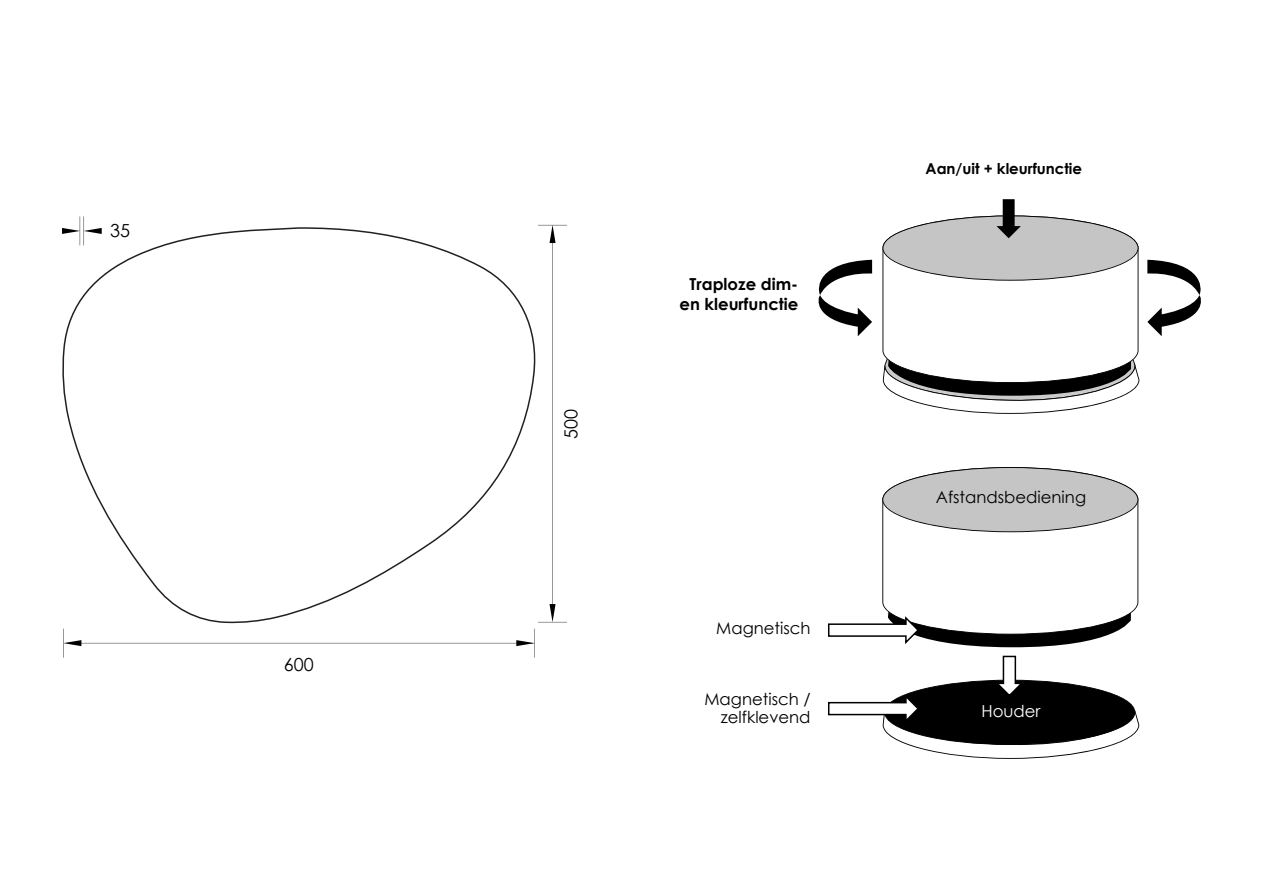
<style>
.page{position:relative;width:1263px;height:893px;background:#fff}
.page>*{position:absolute;margin:0;border:0;box-sizing:border-box;transform-origin:0 0}
.t1{font:18px "Century Gothic";color:#000001}
.t2{font:16.5px/18px "Century Gothic";color:#000001;text-align:right}
.t3{font:700 16.5px/19.8px "Century Gothic";color:#000001;text-align:center}
.t4{font:16.5px "Century Gothic";color:#fff}
.t5{font:700 15px "Century Gothic";color:#000001}
</style>
<div class="page">
<svg style="left:62px;top:227px;width:474px;height:397px"></svg>
<svg style="left:63px;top:629px;width:472px;height:29px"></svg>
<svg style="left:538px;top:225px;width:29px;height:398px"></svg>
<svg style="left:62px;top:216px;width:40px;height:29px"></svg>
<svg style="left:882px;top:199px;width:257px;height:215px"></svg>
<svg style="left:818px;top:260px;width:54px;height:76px"></svg>
<svg style="left:1147px;top:260px;width:54px;height:76px"></svg>
<svg style="left:828px;top:467px;width:310px;height:181px"></svg>
<svg style="left:828px;top:655px;width:311px;height:104px"></svg>
<p class="t1" style="left:110px;top:218px;width:21px">35</p>
<p class="t1" style="left:284px;top:652px;width:31px">600</p>
<p class="t1" style="left:558px;top:439px;width:31px;rotate:-90deg">500</p>
<p class="t3" style="left:679px;top:273px;width:120px">Traploze dim&shy;en kleurfunctie</p>
<p class="t2" style="left:716px;top:619px;width:96px">Magnetisch</p>
<p class="t2" style="left:704px;top:689px;width:108px">Magnetisch / zelfklevend</p>
<p class="t5" style="left:925px;top:157px;width:158px">Aan/uit + kleurfunctie</p>
<p class="t2" style="left:936px;top:487px;width:152px">Afstandsbediening</p>
<p class="t4" style="left:981px;top:699px;width:61px">Houder</p>
</div>
